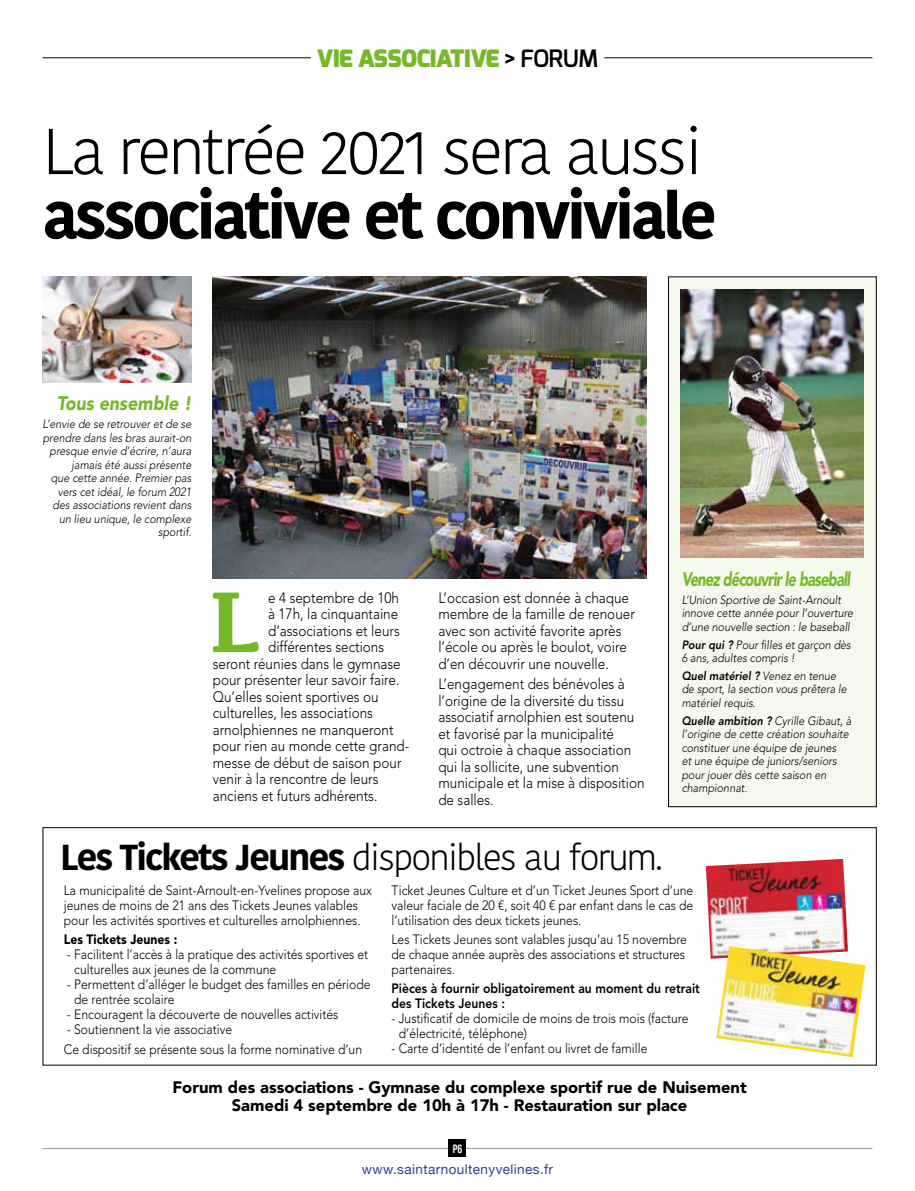
<style>
.page{position:relative;width:915px;height:1191px;background:#fff}
.page>*{position:absolute;margin:0;border:0;box-sizing:border-box;transform-origin:0 0}
.t1{font:700 89.25px "Kefa";color:#76b82a}
.t2{font:700 64.5px "Kohinoor Bangla";letter-spacing:-.05em;color:#000}
.t3{font:300 64.5px "Kohinoor Bangla";letter-spacing:-.05em;color:#000}
.t4{font:300 36px "Kohinoor Bangla";letter-spacing:-.05em;color:#000}
.t5{font:900 24px "Exo";letter-spacing:-.02em;color:#76b82a}
.t6{font:italic 900 19.5px "Avenir LT Std";letter-spacing:-.05em;color:#76b82a;scale:.74 1}
.t7{font:italic 900 19.5px "Avenir LT Std";color:#76b82a;scale:.9 1}
.t8{font:900 16.5px/18px "Avenir LT Std";color:#000;text-align:center}
.t9{font:300 15px/16.5px "Avenir LT Std";color:#000;scale:.9 1}
.t10{font:300 13.5px/15px "Avenir LT Std";color:#000;scale:.9 1}
.t11{font:800 13.5px/15px "Avenir LT Std";color:#000;scale:.9 1}
.t12{font:13.5px "Helvetica Neue";letter-spacing:.03em;color:#2e4193}
.t13{font:900 13.5px "Avenir LT Std";color:#000;scale:.9 1}
.t14{font:italic 300 12px/13.5px "Avenir LT Std";color:#000;scale:.9 1}
.t15{font:12px "Bebas Neue";color:#fff}
.s1{font-weight:600;color:#000}
.s2{font-weight:800}
.s3{font-weight:700}
</style>
<div class="page">
<div style="left:668px;top:277px;width:208px;height:529px;background:#f4f8ed"></div>
<div style="left:668px;top:276px;width:208px;height:531px;border:1px solid #000"></div>
<hr style="left:43px;top:1148px;width:829px;height:1px;background:#9d9d9c">
<div style="left:449px;top:1140px;width:17px;height:17px;background:#000"></div>
<hr style="left:43px;top:57px;width:267px;height:1px;background:#000">
<hr style="left:604px;top:57px;width:268px;height:1px;background:#000">
<img style="left:213px;top:276px;width:433px;height:302px">
<img style="left:43px;top:276px;width:148px;height:107px">
<img style="left:680px;top:289px;width:183px;height:268px">
<div style="left:43px;top:827px;width:833px;height:238px;border:1px solid #000"></div>
<img style="left:705px;top:859px;width:142px;height:99px">
<img style="left:716px;top:946px;width:149px;height:111px">
<h3 class="t5" style="left:316px;top:43px;width:283px">VIE ASSOCIATIVE <span class="s1">&gt; FORUM</span></h3>
<h2 class="t3" style="left:43px;top:104px;width:661px">La rentrée 2021 sera aussi</h2>
<h2 class="t2" style="left:43px;top:159px;width:675px">associative et conviviale</h2>
<h3 class="t7" style="left:57px;top:392px;width:151px">Tous ensemble !</h3>
<p class="t14" style="left:43px;top:417px;width:167px;text-align:right">L’envie de se retrouver et de se prendre dans les bras aurait-on presque envie d’écrire, n’aura jamais été aussi présente<br>que cette année. Premier pas vers cet idéal, le forum 2021 des associations revient dans un lieu unique, le complexe sportif.</p>
<h1 class="t1" style="left:209px;top:562px;width:52px">L</h1>
<p class="t9" style="left:268px;top:589px;width:147px">e 4 septembre de 10h</p>
<p class="t9" style="left:268px;top:605px;width:146px">à 17h, la cinquantaine</p>
<p class="t9" style="left:268px;top:622px;width:148px">d’associations et leurs</p>
<p class="t9" style="left:268px;top:638px;width:130px">différentes sections</p>
<p class="t9" style="left:213px;top:655px;width:210px">seront réunies dans le gymnase</p>
<p class="t9" style="left:213px;top:671px;width:209px">pour présenter leur savoir faire.</p>
<p class="t9" style="left:213px;top:688px;width:186px">Qu’elles soient sportives ou</p>
<p class="t9" style="left:213px;top:704px;width:179px">culturelles, les associations</p>
<p class="t9" style="left:213px;top:721px;width:202px">arnolphiennes ne manqueront</p>
<p class="t9" style="left:213px;top:737px;width:220px">pour rien au monde cette grand-</p>
<p class="t9" style="left:213px;top:754px;width:211px">messe de début de saison pour</p>
<p class="t9" style="left:213px;top:770px;width:185px">venir à la rencontre de leurs</p>
<p class="t9" style="left:213px;top:787px;width:184px">anciens et futurs adhérents.</p>
<p class="t9" style="left:438px;top:589px;width:220px">L’occasion est donnée à chaque membre de la famille de renouer avec son activité favorite après l’école ou après le boulot, voire d’en découvrir une nouvelle.</p>
<p class="t9" style="left:438px;top:676px;width:230px">L’engagement des bénévoles à l’origine de la diversité du tissu associatif arnolphien est soutenu et favorisé par la municipalité<br>qui octroie à chaque association qui la sollicite, une subvention municipale et la mise à disposition de salles.</p>
<h3 class="t6" style="left:681px;top:567px;width:229px">Venez découvrir le baseball</h3>
<p class="t14" style="left:681px;top:593px;width:192px">L’Union Sportive de Saint-Arnoult innove cette année pour l’ouverture d’une nouvelle section : le baseball</p>
<p class="t14" style="left:681px;top:638px;width:189px"><span class="s2">Pour qui ?</span> Pour filles et garçon dès<br>6 ans, adultes compris !</p>
<p class="t14" style="left:681px;top:669px;width:185px"><span class="s2">Quel matériel ?</span> Venez en tenue de sport, la section vous prêtera le matériel requis.</p>
<p class="t14" style="left:681px;top:714px;width:190px"><span class="s2">Quelle ambition ?</span> Cyrille Gibaut, à l’origine de cette création souhaite constituer une équipe de jeunes<br>et une équipe de juniors/seniors pour jouer dès cette saison en championnat.</p>
<h3 class="t4" style="left:60px;top:830px;width:603px"><span class="s3">Les Tickets Jeunes</span> disponibles au forum.</h3>
<p class="t10" style="left:64px;top:883px;width:344px">La municipalité de Saint-Arnoult-en-Yvelines propose aux jeunes de moins de 21 ans des Tickets Jeunes valables pour les activités sportives et culturelles arnolphiennes.</p>
<p class="t13" style="left:64px;top:931px;width:127px">Les Tickets Jeunes :</p>
<p class="t10" style="left:74px;top:947px;width:328px;text-indent:-7px">- Facilitent l’accès à la pratique des activités sportives et culturelles aux jeunes de la commune</p>
<p class="t10" style="left:74px;top:977px;width:331px;text-indent:-7px">- Permettent d’alléger le budget des familles en période de rentrée scolaire</p>
<p class="t10" style="left:67px;top:1007px;width:303px">- Encouragent la découverte de nouvelles activités</p>
<p class="t10" style="left:64px;top:1020px;width:333px;line-height:19.2px">- Soutiennent la vie associative<br>Ce dispositif se présente sous la forme nominative d’un</p>
<p class="t10" style="left:391px;top:882px;width:337px;text-align:justify">Ticket Jeunes Culture et d’un Ticket Jeunes Sport d’une valeur faciale de 20 €, soit 40 € par enfant dans le cas de l’utilisation des deux tickets jeunes.</p>
<p class="t10" style="left:391px;top:932px;width:330px">Les Tickets Jeunes sont valables jusqu’au 15 novembre de chaque année auprès des associations et structures partenaires.</p>
<p class="t11" style="left:391px;top:981px;width:344px">Pièces à fournir obligatoirement au moment du retrait des Tickets Jeunes :</p>
<p class="t10" style="left:398px;top:1011px;width:323px;text-indent:-7px">- Justificatif de domicile de moins de trois mois (facture d’électricité, téléphone)</p>
<p class="t10" style="left:391px;top:1041px;width:286px">- Carte d’identité de l’enfant ou livret de famille</p>
<p class="t8" style="left:172px;top:1078px;width:575px">Forum des associations - Gymnase du complexe sportif rue de Nuisement<br>Samedi 4 septembre de 10h à 17h - Restauration sur place</p>
<p class="t15" style="left:452px;top:1141px;width:11px">P6</p>
<p class="t12" style="left:362px;top:1159px;width:193px">www.saintarnoultenyvelines.fr</p>
</div>
